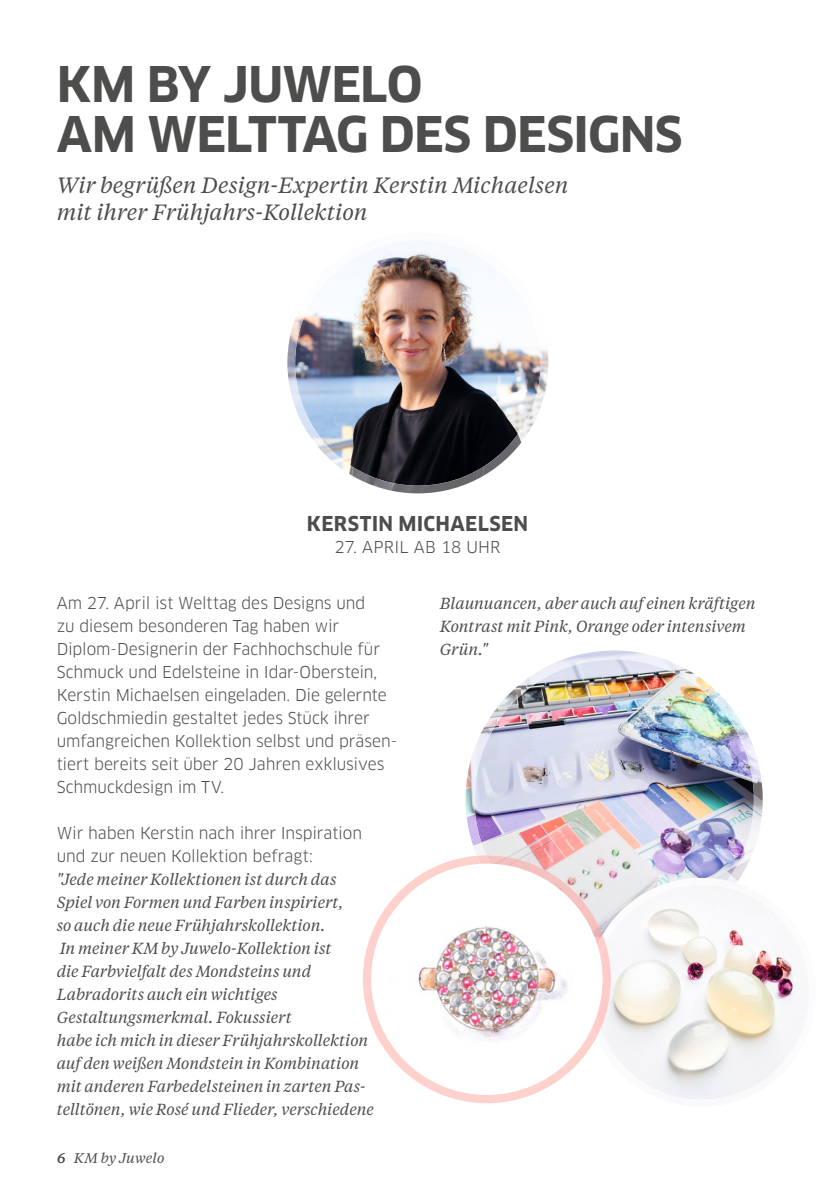
<style>
.page{position:relative;width:840px;height:1191px;background:#fff}
.page>*{position:absolute;margin:0;border:0;box-sizing:border-box;transform-origin:0 0}
.t1{font:700 48px/50px "Clan Pro";letter-spacing:-.015em;color:#4d4d4c}
.t2{font:italic 22px/27px "Tiempos Text";color:#4d4d4c}
.t3{font:700 20px "Clan Pro";letter-spacing:.015em;color:#4d4d4c}
.t4{font:italic 16px/23px "Tiempos Text";letter-spacing:-.005em;color:#4d4d4c}
.t5{font:16px/23px "Clan Pro";letter-spacing:-.01em;color:#4d4d4c}
.t6{font:16px "Clan Pro";letter-spacing:.015em;color:#4d4d4c}
.t7{font:italic 14px "Tiempos Text";letter-spacing:.01em;color:#4d4d4c}
</style>
<div class="page">
<img style="left:507px;top:709px;width:213px;height:169px">
<img style="left:497px;top:650px;width:234px;height:59px">
<img style="left:465px;top:708px;width:42px;height:147px">
<img style="left:720px;top:708px;width:42px;height:170px">
<img style="left:314px;top:259px;width:217px;height:208px">
<img style="left:314px;top:259px;width:38px;height:39px">
<img style="left:371px;top:247px;width:78px;height:12px">
<img style="left:483px;top:259px;width:47px;height:39px">
<img style="left:287px;top:313px;width:27px;height:115px">
<img style="left:521px;top:297px;width:27px;height:131px">
<img style="left:305px;top:428px;width:47px;height:48px">
<img style="left:352px;top:467px;width:131px;height:26px">
<img style="left:483px;top:428px;width:47px;height:48px">
<img style="left:651px;top:935px;width:109px;height:56px">
<img style="left:602px;top:878px;width:138px;height:57px">
<img style="left:596px;top:935px;width:55px;height:151px">
<img style="left:760px;top:950px;width:34px;height:132px">
<svg style="left:363px;top:856px;width:233px;height:247px"></svg>
<img style="left:476px;top:855px;width:124px;height:80px">
<img style="left:605px;top:935px;width:5px;height:102px">
<img style="left:587px;top:935px;width:18px;height:102px">
<img style="left:371px;top:863px;width:231px;height:232px;border-radius:116px">
<h1 class="t1" style="left:57px;top:60px;width:627px">KM BY JUWELO<br>AM WELTTAG DES DESIGNS</h1>
<h2 class="t2" style="left:57px;top:170px;width:513px">Wir begrüßen Design-Expertin Kerstin Michaelsen mit ihrer Frühjahrs-Kollektion</h2>
<p class="t3" style="left:307px;top:512px;width:222px">KERSTIN MICHAELSEN</p>
<p class="t6" style="left:334px;top:538px;width:167px">27. APRIL AB 18 UHR</p>
<p class="t5" style="left:57px;top:591px;width:342px">Am 27. April ist Welttag des Designs und<br>zu diesem besonderen Tag haben wir Diplom-Designerin der Fachhochschule für Schmuck und Edelsteine in Idar-Oberstein, Kerstin Michaelsen eingeladen. Die gelernte Goldschmiedin gestaltet jedes Stück ihrer umfangreichen Kollektion selbst und präsen&shy;tiert bereits seit über 20 Jahren exklusives Schmuckdesign im TV.</p>
<p class="t5" style="left:57px;top:821px;width:306px">Wir haben Kerstin nach ihrer Inspiration und zur neuen Kollektion befragt:</p>
<p class="t4" style="left:57px;top:867px;width:318px">"Jede meiner Kollektionen ist durch das Spiel von Formen und Farben inspiriert,<br>so auch die neue Frühjahrskollektion.<br>In meiner KM by Juwelo-Kollektion ist<br>die Farbvielfalt des Mondsteins und Labradorits auch ein wichtiges Gestaltungsmerkmal. Fokussiert<br>habe ich mich in dieser Frühjahrskollektion auf den weißen Mondstein in Kombination mit anderen Farbedelsteinen in zarten Pas&shy;telltönen, wie Rosé und Flieder, verschiedene</p>
<p class="t7" style="left:57px;top:1148px;width:109px">6 KM by Juwelo</p>
<p class="t4" style="left:439px;top:591px;width:317px">Blaunuancen, aber auch auf einen kräftigen<br>Kontrast mit Pink, Orange oder intensivem<br>Grün."</p>
</div>
